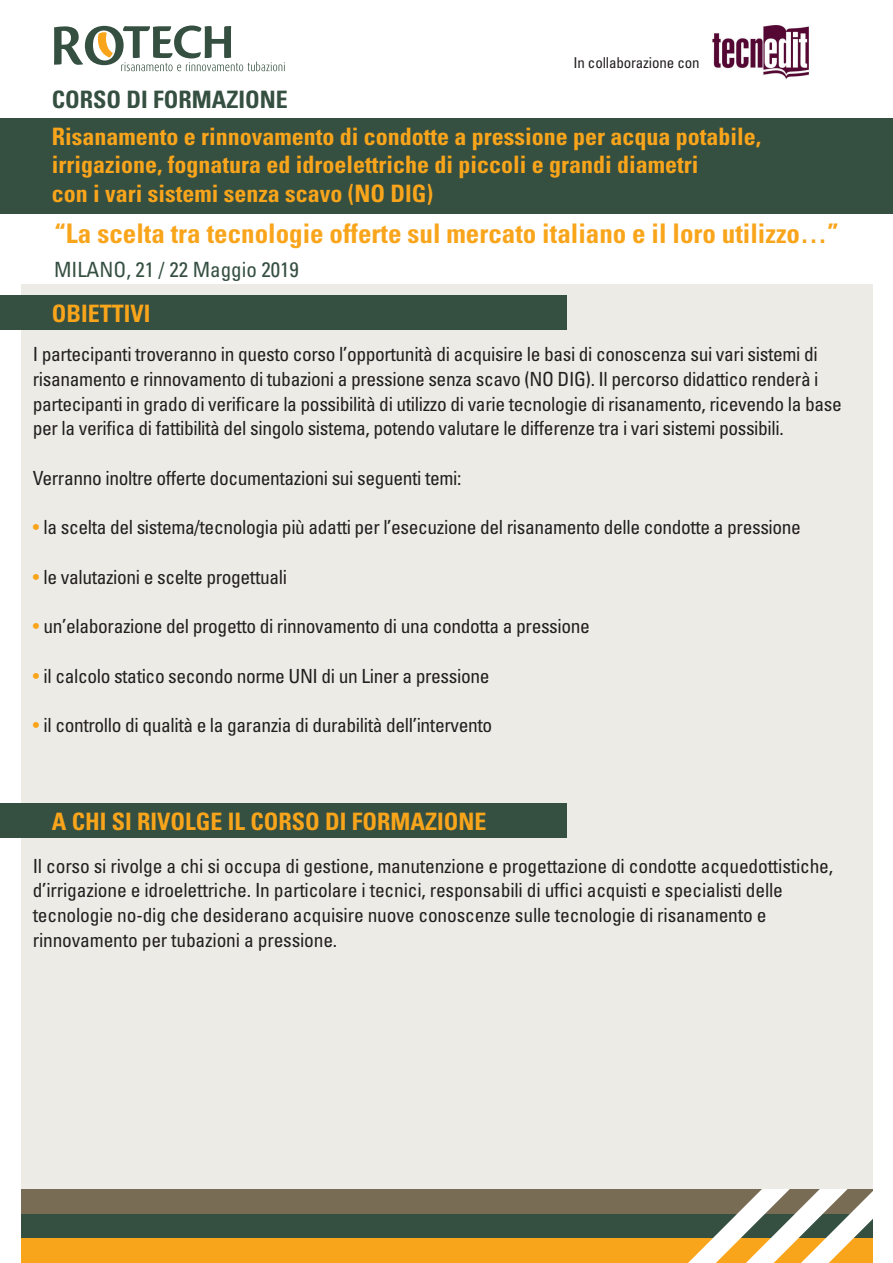
<style>
.page{position:relative;width:893px;height:1263px;background:#fff}
.page>*{position:absolute;margin:0;border:0;box-sizing:border-box;transform-origin:0 0}
.t1{font:700 condensed 27px "Univers";color:#f9a51b}
.t2{font:700 condensed 24px/28.5px "Univers";color:#f9a51b}
.t3{font:700 condensed 24px "Univers";color:#354f41}
.t4{font:condensed 21px "Univers";color:#354f41}
.t5{font:condensed 19.5px/24.8px "Univers";letter-spacing:-.02em;color:#231f20}
.t6{font:condensed 15px "Univers";letter-spacing:-.01em;color:#231f20}
.s1{color:#f9a51b}
</style>
<div class="page">
<div style="left:21px;top:285px;width:852px;height:978px;background:#edebe6"></div>
<div style="left:0;top:118px;width:893px;height:95px;background:#354f41"></div>
<div style="left:0;top:296px;width:566px;height:34px;background:#354f41"></div>
<div style="left:0;top:804px;width:566px;height:34px;background:#354f41"></div>
<img style="left:712px;top:25px;width:97px;height:54px">
<svg style="left:54px;top:26px;width:231px;height:45px"></svg>
<div style="left:21px;top:1189px;width:852px;height:25px;background:#796c55"></div>
<div style="left:21px;top:1214px;width:852px;height:24px;background:#354f41"></div>
<div style="left:21px;top:1238px;width:852px;height:25px;background:#f9a51b"></div>
<svg style="left:688px;top:1189px;width:185px;height:74px"></svg>
<p class="t3" style="left:52px;top:85px;width:238px">CORSO DI FORMAZIONE</p>
<p class="t6" style="left:573px;top:53px;width:128px">In collaborazione con</p>
<p class="t2" style="left:52px;top:122px;width:711px">Risanamento e rinnovamento di condotte a pressione per acqua potabile, irrigazione, fognatura ed idroelettriche di piccoli e grandi diametri<br>con i vari sistemi senza scavo (NO DIG)</p>
<h1 class="t1" style="left:54px;top:217px;width:786px">“La scelta tra tecnologie offerte sul mercato italiano e il loro utilizzo…”</h1>
<p class="t4" style="left:54px;top:256px;width:246px">MILANO, 21 / 22 Maggio 2019</p>
<p class="t2" style="left:52px;top:299px;width:100px">OBIETTIVI</p>
<p class="t5" style="left:33px;top:341px;width:810px">I partecipanti troveranno in questo corso l’opportunità di acquisire le basi di conoscenza sui vari sistemi di risanamento e rinnovamento di tubazioni a pressione senza scavo (NO DIG). Il percorso didattico renderà i partecipanti in grado di verificare la possibilità di utilizzo di varie tecnologie di risanamento, ricevendo la base per la verifica di fattibilità del singolo sistema, potendo valutare le differenze tra i vari sistemi possibili.</p>
<p class="t5" style="left:33px;top:465px;width:430px">Verranno inoltre offerte documentazioni sui seguenti temi:</p>
<p class="t5" style="left:33px;top:515px;width:770px"><span class="s1">•</span> la scelta del sistema/tecnologia più adatti per l’esecuzione del risanamento delle condotte a pressione</p>
<p class="t5" style="left:33px;top:564px;width:256px"><span class="s1">•</span> le valutazioni e scelte progettuali</p>
<p class="t5" style="left:33px;top:614px;width:559px"><span class="s1">•</span> un’elaborazione del progetto di rinnovamento di una condotta a pressione</p>
<p class="t5" style="left:33px;top:663px;width:458px"><span class="s1">•</span> il calcolo statico secondo norme UNI di un Liner a pressione</p>
<p class="t5" style="left:33px;top:713px;width:461px"><span class="s1">•</span> il controllo di qualità e la garanzia di durabilità dell’intervento</p>
<p class="t2" style="left:52px;top:807px;width:436px">A CHI SI RIVOLGE IL CORSO DI FORMAZIONE</p>
<p class="t5" style="left:33px;top:853px;width:802px">Il corso si rivolge a chi si occupa di gestione, manutenzione e progettazione di condotte acquedottistiche, d’irrigazione e idroelettriche. In particolare i tecnici, responsabili di uffici acquisti e specialisti delle tecnologie no-dig che desiderano acquisire nuove conoscenze sulle tecnologie di risanamento e rinnovamento per tubazioni a pressione.</p>
</div>
